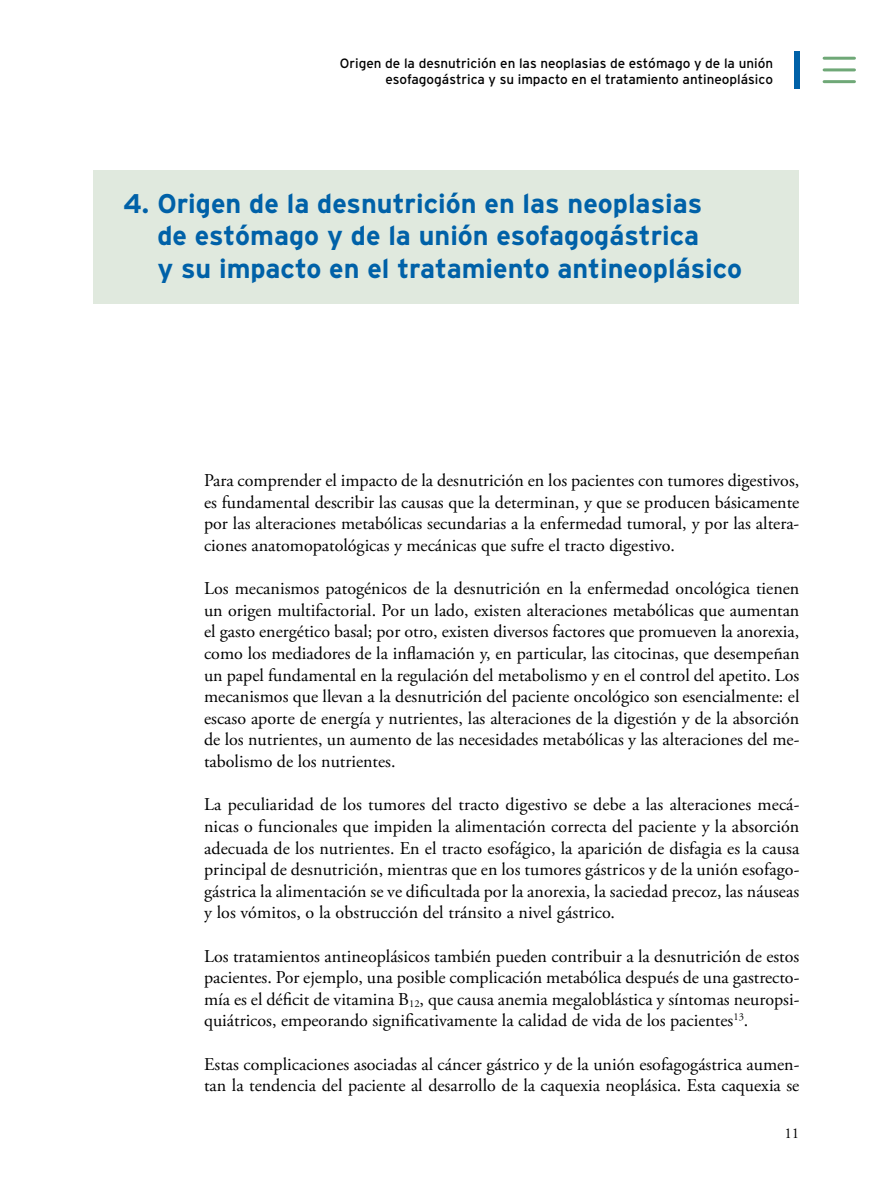
<style>
.page{position:relative;width:893px;height:1191px;background:#fff}
.page>*{position:absolute;margin:0;border:0;box-sizing:border-box;transform-origin:0 0}
.t1{font:700 27px/32.4px "Interstate";color:#0061a8}
.t2{font:18px/21.6px "Adobe Garamond Pro";color:#000;text-align:justify}
.t3{font:15px "Adobe Garamond Pro";color:#000}
.t4{font:13.5px/16.2px "Interstate";color:#000;text-align:right}
</style>
<div class="page">
<div style="left:794px;top:51px;width:5px;height:38px;background:#0061a8"></div>
<div style="left:94px;top:170px;width:705px;height:133px;background:#e0e9de"></div>
<hr style="left:824px;top:57px;width:30px;height:3px;background:#6fa877">
<hr style="left:824px;top:80px;width:30px;height:3px;background:#6fa877">
<hr style="left:824px;top:68px;width:30px;height:3px;background:#6fa877">
<p class="t4" style="left:340px;top:55px;width:435px">Origen de la desnutrición en las neoplasias de estómago y de la unión esofagogástrica y su impacto en el tratamiento antineoplásico</p>
<h1 class="t1" style="left:157px;top:187px;width:586px;text-indent:-34px">4. Origen de la desnutrición en las neoplasias<br>de estómago y de la unión esofagogástrica<br>y su impacto en el tratamiento antineoplásico</h1>
<p class="t2" style="left:204px;top:470px;width:597px">Para comprender el impacto de la desnutrición en los pacientes con tumores digestivos, es fundamental describir las causas que la determinan, y que se producen básicamente por las alteraciones metabólicas secundarias a la enfermedad tumoral, y por las altera&shy;ciones anatomopatológicas y mecánicas que sufre el tracto digestivo.</p>
<p class="t2" style="left:204px;top:578px;width:597px">Los mecanismos patogénicos de la desnutrición en la enfermedad oncológica tienen un origen multifactorial. Por un lado, existen alteraciones metabólicas que aumentan el gasto energético basal; por otro, existen diversos factores que promueven la anorexia, como los mediadores de la inflamación y, en particular, las citocinas, que desempeñan un papel fundamental en la regulación del metabolismo y en el control del apetito. Los mecanismos que llevan a la desnutrición del paciente oncológico son esencialmente: el escaso aporte de energía y nutrientes, las alteraciones de la digestión y de la absorción de los nutrientes, un aumento de las necesidades metabólicas y las alteraciones del me&shy;tabolismo de los nutrientes.</p>
<p class="t2" style="left:204px;top:794px;width:597px">La peculiaridad de los tumores del tracto digestivo se debe a las alteraciones mecá&shy;nicas o funcionales que impiden la alimentación correcta del paciente y la absorción adecuada de los nutrientes. En el tracto esofágico, la aparición de disfagia es la causa principal de desnutrición, mientras que en los tumores gástricos y de la unión esofago&shy;gástrica la alimentación se ve dificultada por la anorexia, la saciedad precoz, las náuseas y los vómitos, o la obstrucción del tránsito a nivel gástrico.</p>
<p class="t2" style="left:204px;top:945px;width:597px">Los tratamientos antineoplásicos también pueden contribuir a la desnutrición de estos pacientes. Por ejemplo, una posible complicación metabólica después de una gastrecto&shy;mía es el déficit de vitamina B<sub>12</sub>, que causa anemia megaloblástica y síntomas neuropsi&shy;quiátricos, empeorando significativamente la calidad de vida de los pacientes<sup>13</sup>.</p>
<p class="t2" style="left:204px;top:1053px;width:597px">Estas complicaciones asociadas al cáncer gástrico y de la unión esofagogástrica aumen&shy;tan la tendencia del paciente al desarrollo de la caquexia neoplásica. Esta caquexia se</p>
<p class="t3" style="left:784px;top:1124px;width:16px">11</p>
</div>
